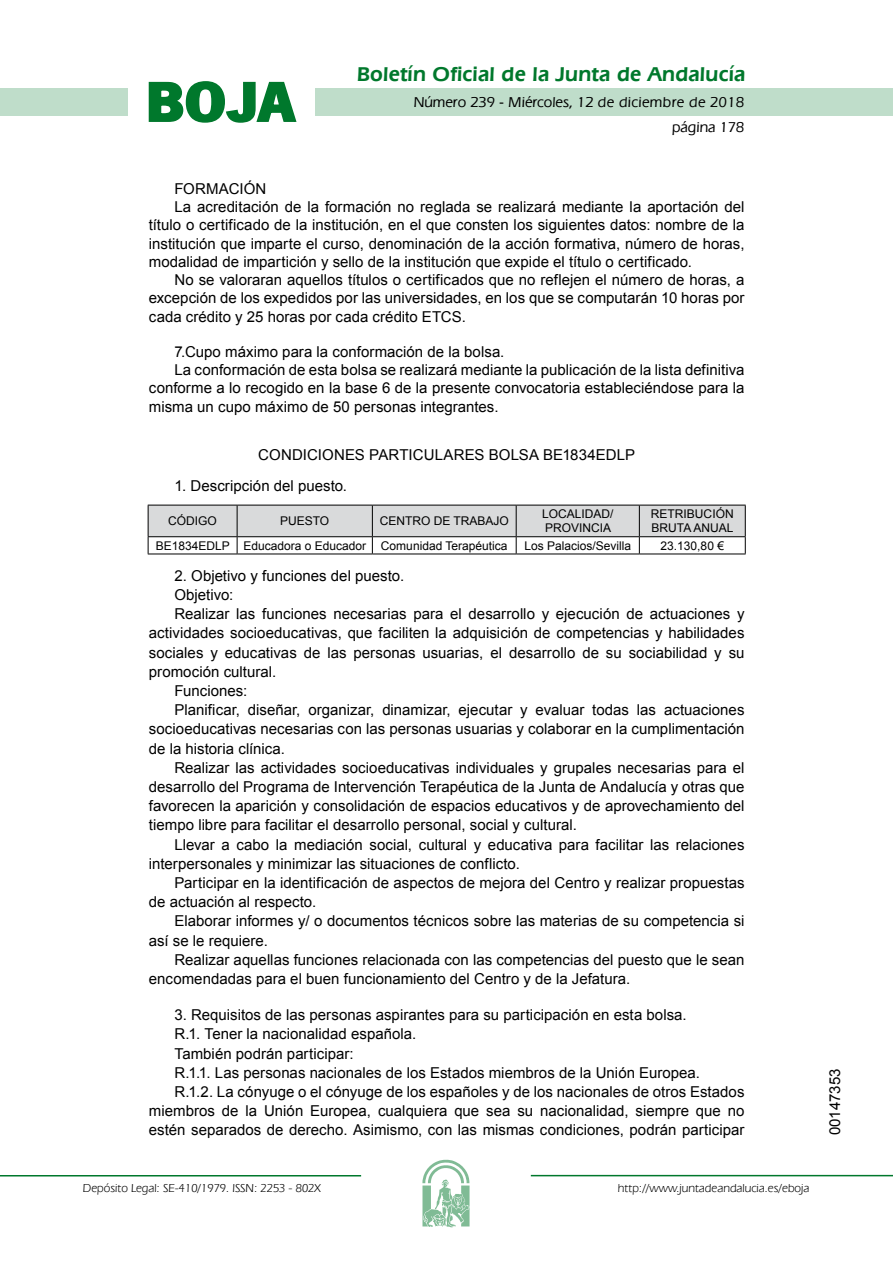
<style>
.page{position:relative;width:893px;height:1263px;background:#fff}
.page>*{position:absolute;margin:0;border:0;box-sizing:border-box;transform-origin:0 0}
.t1{font:700 57.75px "News Got T";color:#00782c;scale:1.14 1}
.t2{font:600 21px "Eras IT Cby BT";letter-spacing:.01em;color:#00782c}
.t3{font:15px "Arial";color:#000}
.t4{font:500 15px/24.5px "Eras IT Cby BT";color:#000;text-align:right}
.t5{font:12px/14.4px "Arial";color:#000}
.t6{font:12px "Eras IT Cby BT";color:#000}
</style>
<div class="page">
<div style="left:315px;top:88px;width:577px;height:28px;background:#bfddca"></div>
<div style="left:0;top:88px;width:128px;height:28px;background:#bfddca"></div>
<hr style="left:0;top:1175px;width:361px;height:2px;background:#00782c">
<svg style="left:422px;top:1159px;width:47px;height:68px"></svg>
<hr style="left:531px;top:1175px;width:361px;height:1px;background:#00782c">
<svg style="left:148px;top:81px;width:149px;height:42px"></svg>
<svg style="left:148px;top:505px;width:597px;height:49px"></svg>
<hr style="left:148px;top:554px;width:89px;height:1px;background:#000">
<hr style="left:237px;top:554px;width:135px;height:1px;background:#000">
<hr style="left:372px;top:554px;width:144px;height:1px;background:#000">
<hr style="left:516px;top:554px;width:123px;height:1px;background:#000">
<hr style="left:639px;top:554px;width:106px;height:1px;background:#000">
<h1 class="t1" style="left:145px;top:68px;width:133px">BOJA</h1>
<h2 class="t2" style="left:357px;top:62px;width:390px">Boletín Oficial de la Junta de Andalucía</h2>
<p class="t4" style="left:414px;top:90px;width:332px">Número 239 - Miércoles, 12 de diciembre de 2018 página 178</p>
<p class="t3" style="left:174px;top:179px;width:94px">FORMACIÓN</p>
<p class="t3" style="left:174px;top:197px;width:571px">La acreditación de la formación no reglada se realizará mediante la aportación del</p>
<p class="t3" style="left:149px;top:215px;width:597px">título o certificado de la institución, en el que consten los siguientes datos: nombre de la</p>
<p class="t3" style="left:149px;top:234px;width:597px">institución que imparte el curso, denominación de la acción formativa, número de horas,</p>
<p class="t3" style="left:149px;top:252px;width:544px">modalidad de impartición y sello de la institución que expide el título o certificado.</p>
<p class="t3" style="left:174px;top:270px;width:571px">No se valoraran aquellos títulos o certificados que no reflejen el número de horas, a</p>
<p class="t3" style="left:149px;top:288px;width:597px">excepción de los expedidos por las universidades, en los que se computarán 10 horas por</p>
<p class="t3" style="left:149px;top:307px;width:319px">cada crédito y 25 horas por cada crédito ETCS.</p>
<p class="t3" style="left:174px;top:342px;width:331px">7.Cupo máximo para la conformación de la bolsa.</p>
<p class="t3" style="left:174px;top:360px;width:571px">La conformación de esta bolsa se realizará mediante la publicación de la lista definitiva</p>
<p class="t3" style="left:149px;top:378px;width:597px">conforme a lo recogido en la base 6 de la presente convocatoria estableciéndose para la</p>
<p class="t3" style="left:149px;top:396px;width:351px">misma un cupo máximo de 50 personas integrantes.</p>
<p class="t3" style="left:258px;top:444px;width:378px">CONDICIONES PARTICULARES BOLSA BE1834EDLP</p>
<p class="t3" style="left:174px;top:475px;width:174px">1. Descripción del puesto.</p>
<p class="t5" style="left:168px;top:514px;width:50px">CÓDIGO</p>
<p class="t5" style="left:280px;top:514px;width:51px">PUESTO</p>
<p class="t5" style="left:379px;top:514px;width:131px">CENTRO DE TRABAJO</p>
<p class="t5" style="left:542px;top:507px;width:73px">LOCALIDAD/<br>PROVINCIA</p>
<p class="t5" style="left:651px;top:507px;width:84px">RETRIBUCIÓN<br>BRUTA ANUAL</p>
<p class="t5" style="left:156px;top:538px;width:353px">BE1834EDLP Educadora o Educador Comunidad Terapéutica</p>
<p class="t5" style="left:524px;top:538px;width:108px">Los Palacios/Sevilla</p>
<p class="t5" style="left:660px;top:538px;width:65px">23.130,80 €</p>
<p class="t3" style="left:174px;top:566px;width:231px">2. Objetivo y funciones del puesto.</p>
<p class="t3" style="left:174px;top:585px;width:60px">Objetivo:</p>
<p class="t3" style="left:174px;top:604px;width:571px">Realizar las funciones necesarias para el desarrollo y ejecución de actuaciones y</p>
<p class="t3" style="left:149px;top:623px;width:597px">actividades socioeducativas, que faciliten la adquisición de competencias y habilidades</p>
<p class="t3" style="left:149px;top:643px;width:597px">sociales y educativas de las personas usuarias, el desarrollo de su sociabilidad y su</p>
<p class="t3" style="left:149px;top:662px;width:129px">promoción cultural.</p>
<p class="t3" style="left:174px;top:681px;width:74px">Funciones:</p>
<p class="t3" style="left:174px;top:700px;width:571px">Planificar, diseñar, organizar, dinamizar, ejecutar y evaluar todas las actuaciones</p>
<p class="t3" style="left:149px;top:719px;width:597px">socioeducativas necesarias con las personas usuarias y colaborar en la cumplimentación</p>
<p class="t3" style="left:149px;top:739px;width:138px">de la historia clínica.</p>
<p class="t3" style="left:174px;top:758px;width:571px">Realizar las actividades socioeducativas individuales y grupales necesarias para el</p>
<p class="t3" style="left:149px;top:777px;width:597px">desarrollo del Programa de Intervención Terapéutica de la Junta de Andalucía y otras que</p>
<p class="t3" style="left:149px;top:796px;width:597px">favorecen la aparición y consolidación de espacios educativos y de aprovechamiento del</p>
<p class="t3" style="left:149px;top:815px;width:429px">tiempo libre para facilitar el desarrollo personal, social y cultural.</p>
<p class="t3" style="left:174px;top:835px;width:571px">Llevar a cabo la mediación social, cultural y educativa para facilitar las relaciones</p>
<p class="t3" style="left:149px;top:854px;width:372px">interpersonales y minimizar las situaciones de conflicto.</p>
<p class="t3" style="left:174px;top:873px;width:571px">Participar en la identificación de aspectos de mejora del Centro y realizar propuestas</p>
<p class="t3" style="left:149px;top:892px;width:169px">de actuación al respecto.</p>
<p class="t3" style="left:174px;top:911px;width:571px">Elaborar informes y/ o documentos técnicos sobre las materias de su competencia si</p>
<p class="t3" style="left:149px;top:931px;width:120px">así se le requiere.</p>
<p class="t3" style="left:174px;top:950px;width:571px">Realizar aquellas funciones relacionada con las competencias del puesto que le sean</p>
<p class="t3" style="left:149px;top:969px;width:483px">encomendadas para el buen funcionamiento del Centro y de la Jefatura.</p>
<p class="t3" style="left:174px;top:1005px;width:514px">3. Requisitos de las personas aspirantes para su participación en esta bolsa.</p>
<p class="t3" style="left:174px;top:1024px;width:243px">R.1. Tener la nacionalidad española.</p>
<p class="t3" style="left:174px;top:1044px;width:181px">También podrán participar:</p>
<p class="t3" style="left:174px;top:1063px;width:527px">R.1.1. Las personas nacionales de los Estados miembros de la Unión Europea.</p>
<p class="t3" style="left:174px;top:1082px;width:571px">R.1.2. La cónyuge o el cónyuge de los españoles y de los nacionales de otros Estados</p>
<p class="t3" style="left:149px;top:1101px;width:597px">miembros de la Unión Europea, cualquiera que sea su nacionalidad, siempre que no</p>
<p class="t3" style="left:149px;top:1120px;width:597px">estén separados de derecho. Asimismo, con las mismas condiciones, podrán participar</p>
<p class="t6" style="left:83px;top:1181px;width:239px">Depósito Legal: SE-410/1979. ISSN: 2253 - 802X</p>
<p class="t6" style="left:618px;top:1181px;width:193px">http://www.juntadeandalucia.es/eboja</p>
<p class="t3" style="left:825px;top:1135px;width:68px;rotate:-90deg">00147353</p>
</div>
